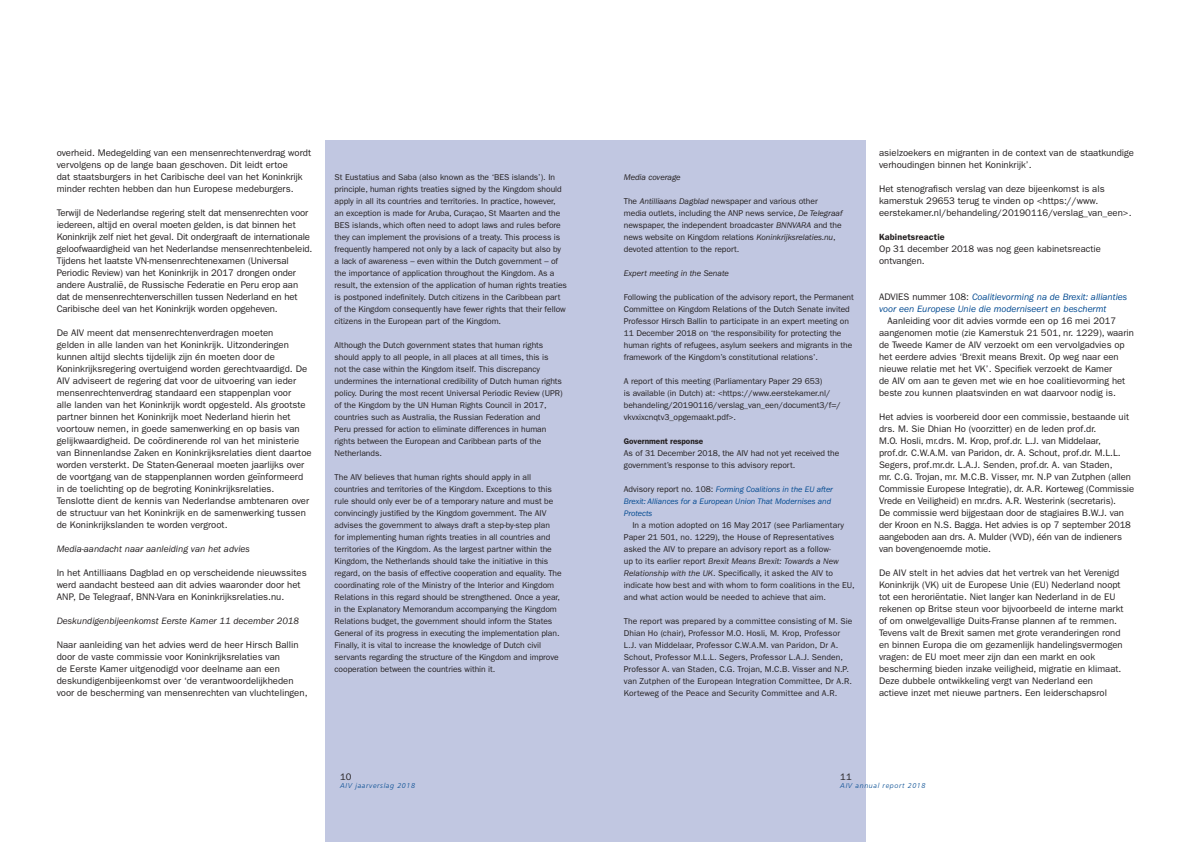
<style>
.page{position:relative;width:1191px;height:842px;background:#fff}
.page>*{position:absolute;margin:0;border:0;box-sizing:border-box;transform-origin:0 0}
.t1{font:9.6px/12px "Franklin Gothic LT";color:#231f20}
.t2{font:9.5px/12px "Franklin Gothic LT";color:#231f20}
.t3{font:italic 9.5px/12px "Franklin Gothic LT";color:#014990}
.t4{font:italic 9.5px "Franklin Gothic LT";color:#231f20}
.t5{font:600 9px "Franklin Gothic LT";letter-spacing:.015em;color:#231f20}
.t6{font:8.5px/12px "Franklin Gothic LT";letter-spacing:-.005em;color:#231f20}
.t7{font:italic 8.5px "Franklin Gothic LT";letter-spacing:-.005em;color:#231f20}
.t8{font:italic 8.2px/12px "Franklin Gothic LT";letter-spacing:-.005em;color:#014990}
.t9{font:600 8.2px "Franklin Gothic LT";letter-spacing:-.005em;color:#231f20}
.t10{font:italic 300 7px "Frutiger";letter-spacing:.1em;color:#014990}
.s1{font-style:italic}
.s2{font-style:normal;font-size:8.5px;color:#231f20}
.s3{font-style:normal;color:#231f20}
</style>
<div class="page">
<div style="left:325px;top:140px;width:540px;height:702px;background:#c1c7e1"></div>
<p class="t1" style="left:57px;top:146px;width:256px">overheid. Medegelding van een mensenrechtenverdrag wordt vervolgens op de lange baan geschoven. Dit leidt ertoe<br>dat staatsburgers in het Caribische deel van het Koninkrijk minder rechten hebben dan hun Europese medeburgers.</p>
<p class="t1" style="left:57px;top:206px;width:257px">Terwijl de Nederlandse regering stelt dat mensenrechten voor iedereen, altijd en overal moeten gelden, is dat binnen het Koninkrijk zelf niet het geval. Dit ondergraaft de internationale geloofwaardigheid van het Nederlandse mensenrechtenbeleid.<br>Tijdens het laatste VN-mensenrechtenexamen (Universal Periodic Review) van het Koninkrijk in 2017 drongen onder andere Australië, de Russische Federatie en Peru erop aan dat de mensenrechtenverschillen tussen Nederland en het Caribische deel van het Koninkrijk worden opgeheven.</p>
<p class="t1" style="left:57px;top:326px;width:256px">De AIV meent dat mensenrechtenverdragen moeten<br>gelden in alle landen van het Koninkrijk. Uitzonderingen kunnen altijd slechts tijdelijk zijn én moeten door de Koninkrijksregering overtuigend worden gerechtvaardigd. De AIV adviseert de regering dat voor de uitvoering van ieder mensenrechtenverdrag standaard een stappenplan voor<br>alle landen van het Koninkrijk wordt opgesteld. Als grootste partner binnen het Koninkrijk moet Nederland hierin het voortouw nemen, in goede samenwerking en op basis van gelijkwaardigheid. De coördinerende rol van het ministerie van Binnenlandse Zaken en Koninkrijksrelaties dient daartoe worden versterkt. De Staten-Generaal moeten jaarlijks over de voortgang van de stappenplannen worden geïnformeerd in de toelichting op de begroting Koninkrijksrelaties.<br>Tenslotte dient de kennis van Nederlandse ambtenaren over de structuur van het Koninkrijk en de samenwerking tussen de Koninkrijkslanden te worden vergroot.</p>
<p class="t4" style="left:57px;top:543px;width:195px">Media-aandacht naar aanleiding van het advies</p>
<p class="t1" style="left:57px;top:566px;width:251px">In het Antilliaans Dagblad en op verscheidende nieuwssites werd aandacht besteed aan dit advies waaronder door het<br>ANP, De Telegraaf, BNN-Vara en Koninkrijksrelaties.nu.</p>
<p class="t4" style="left:57px;top:615px;width:244px">Deskundigenbijeenkomst Eerste Kamer 11 december 2018</p>
<p class="t1" style="left:57px;top:638px;width:252px">Naar aanleiding van het advies werd de heer Hirsch Ballin door de vaste commissie voor Koninkrijksrelaties van<br>de Eerste Kamer uitgenodigd voor deelname aan een deskundigenbijeenkomst over ‘de verantwoordelijkheden voor de bescherming van mensenrechten van vluchtelingen,</p>
<p class="t6" style="left:334px;top:171px;width:234px">St Eustatius and Saba (also known as the ‘BES islands’). In principle, human rights treaties signed by the Kingdom should apply in all its countries and territories. In practice, however,<br>an exception is made for Aruba, Curaçao, St Maarten and the BES islands, which often need to adopt laws and rules before they can implement the provisions of a treaty. This process is frequently hampered not only by a lack of capacity but also by a lack of awareness – even within the Dutch government – of the importance of application throughout the Kingdom. As a result, the extension of the application of human rights treaties is postponed indefinitely. Dutch citizens in the Caribbean part of the Kingdom consequently have fewer rights that their fellow citizens in the European part of the Kingdom.</p>
<p class="t6" style="left:334px;top:339px;width:229px">Although the Dutch government states that human rights should apply to all people, in all places at all times, this is<br>not the case within the Kingdom itself. This discrepancy undermines the international credibility of Dutch human rights policy. During the most recent Universal Periodic Review (UPR) of the Kingdom by the UN Human Rights Council in 2017, countries such as Australia, the Russian Federation and<br>Peru pressed for action to eliminate differences in human rights between the European and Caribbean parts of the Netherlands.</p>
<p class="t6" style="left:334px;top:471px;width:229px">The AIV believes that human rights should apply in all countries and territories of the Kingdom. Exceptions to this rule should only ever be of a temporary nature and must be convincingly justified by the Kingdom government. The AIV advises the government to always draft a step-by-step plan for implementing human rights treaties in all countries and territories of the Kingdom. As the largest partner within the Kingdom, the Netherlands should take the initiative in this regard, on the basis of effective cooperation and equality. The coordinating role of the Ministry of the Interior and Kingdom Relations in this regard should be strengthened. Once a year, in the Explanatory Memorandum accompanying the Kingdom Relations budget, the government should inform the States General of its progress in executing the implementation plan.<br>Finally, it is vital to increase the knowledge of Dutch civil servants regarding the structure of the Kingdom and improve cooperation between the countries within it.</p>
<p class="t2" style="left:340px;top:771px;width:13px">10</p>
<p class="t10" style="left:340px;top:782px;width:76px">AIV jaarverslag 2018</p>
<p class="t7" style="left:624px;top:172px;width:58px">Media coverage</p>
<p class="t6" style="left:624px;top:195px;width:220px">The <span class="s1">Antilliaans Dagblad</span> newspaper and various other<br>media outlets, including the ANP news service, <span class="s1">De Telegraaf </span>newspaper, the independent broadcaster <span class="s1">BNNVARA</span> and the news website on Kingdom relations <span class="s1">Koninkrijksrelaties.nu</span>, devoted attention to the report.</p>
<p class="t7" style="left:624px;top:268px;width:107px">Expert meeting in the Senate</p>
<p class="t6" style="left:624px;top:291px;width:231px">Following the publication of the advisory report, the Permanent Committee on Kingdom Relations of the Dutch Senate invited Professor Hirsch Ballin to participate in an expert meeting on 11 December 2018 on ‘the responsibility for protecting the human rights of refugees, asylum seekers and migrants in the framework of the Kingdom’s constitutional relations’.</p>
<p class="t6" style="left:624px;top:375px;width:219px">A report of this meeting (Parliamentary Paper 29 653)<br>is available (in Dutch) at: &lt;https://www.eerstekamer.nl/ behandeling/20190116/verslag_van_een/document3/f=/ vkvxixcnqtv3_opgemaakt.pdf&gt;.</p>
<p class="t9" style="left:624px;top:436px;width:81px">Government response</p>
<p class="t6" style="left:624px;top:447px;width:217px">As of 31 December 2018, the AIV had not yet received the government’s response to this advisory report.</p>
<p class="t8" style="left:624px;top:483px;width:211px"><span class="s2">Advisory report no. 108:</span> Forming Coalitions in the EU after<br>Brexit: Alliances for a European Union That Modernises and<br>Protects</p>
<p class="t6" style="left:624px;top:519px;width:232px;text-indent:8px">In a motion adopted on 16 May 2017 (see Parliamentary Paper 21 501, no. 1229), the House of Representatives asked the AIV to prepare an advisory report as a follow-<br>up to its earlier report <span class="s1">Brexit Means Brexit: Towards a New Relationship with the UK</span>. Specifically, it asked the AIV to indicate how best and with whom to form coalitions in the EU, and what action would be needed to achieve that aim.</p>
<p class="t6" style="left:624px;top:615px;width:230px">The report was prepared by a committee consisting of M. Sie Dhian Ho (chair), Professor M.O. Hosli, M. Krop, Professor L.J. van Middelaar, Professor C.W.A.M. van Paridon, Dr A.<br>Schout, Professor M.L.L. Segers, Professor L.A.J. Senden, Professor A. van Staden, C.G. Trojan, M.C.B. Visser and N.P. van Zutphen of the European Integration Committee, Dr A.R.<br>Korteweg of the Peace and Security Committee and A.R.</p>
<p class="t1" style="left:879px;top:147px;width:256px">asielzoekers en migranten in de context van de staatkundige verhoudingen binnen het Koninkrijk’.</p>
<p class="t1" style="left:879px;top:183px;width:254px">Het stenografisch verslag van deze bijeenkomst is als kamerstuk 29653 terug te vinden op &lt;https://www. eerstekamer.nl/behandeling/20190116/verslag_van_een&gt;.</p>
<p class="t5" style="left:879px;top:232px;width:67px">Kabinetsreactie</p>
<p class="t2" style="left:879px;top:243px;width:223px">Op 31 december 2018 was nog geen kabinetsreactie ontvangen.</p>
<p class="t3" style="left:879px;top:291px;width:250px"><span class="s3">ADVIES nummer 108:</span> Coalitievorming na de Brexit: allianties voor een Europese Unie die moderniseert en beschermt</p>
<p class="t2" style="left:879px;top:315px;width:256px;text-indent:9px">Aanleiding voor dit advies vormde een op 16 mei 2017 aangenomen motie (zie Kamerstuk 21 501, nr. 1229), waarin de Tweede Kamer de AIV verzoekt om een vervolgadvies op het eerdere advies ‘Brexit means Brexit. Op weg naar een nieuwe relatie met het VK’. Specifiek verzoekt de Kamer<br>de AIV om aan te geven met wie en hoe coalitievorming het beste zou kunnen plaatsvinden en wat daarvoor nodig is.</p>
<p class="t2" style="left:879px;top:411px;width:257px">Het advies is voorbereid door een commissie, bestaande uit drs. M. Sie Dhian Ho (voorzitter) en de leden prof.dr.<br>M.O. Hosli, mr.drs. M. Krop, prof.dr. L.J. van Middelaar,<br>prof.dr. C.W.A.M. van Paridon, dr. A. Schout, prof.dr. M.L.L.<br>Segers, prof.mr.dr. L.A.J. Senden, prof.dr. A. van Staden,<br>mr. C.G. Trojan, mr. M.C.B. Visser, mr. N.P van Zutphen (allen Commissie Europese Integratie), dr. A.R. Korteweg (Commissie Vrede en Veiligheid) en mr.drs. A.R. Westerink (secretaris).<br>De commissie werd bijgestaan door de stagiaires B.W.J. van der Kroon en N.S. Bagga. Het advies is op 7 september 2018 aangeboden aan drs. A. Mulder (VVD), één van de indieners van bovengenoemde motie.</p>
<p class="t2" style="left:879px;top:567px;width:246px">De AIV stelt in het advies dat het vertrek van het Verenigd Koninkrijk (VK) uit de Europese Unie (EU) Nederland noopt tot een heroriëntatie. Niet langer kan Nederland in de EU rekenen op Britse steun voor bijvoorbeeld de interne markt of om onwelgevallige Duits-Franse plannen af te remmen.<br>Tevens valt de Brexit samen met grote veranderingen rond en binnen Europa die om gezamenlijk handelingsvermogen vragen: de EU moet meer zijn dan een markt en ook bescherming bieden inzake veiligheid, migratie en klimaat.<br>Deze dubbele ontwikkeling vergt van Nederland een actieve inzet met nieuwe partners. Een leiderschapsrol</p>
<p class="t2" style="left:840px;top:771px;width:13px">11</p>
<p class="t10" style="left:840px;top:782px;width:87px">AIV annual report 2018</p>
</div>
